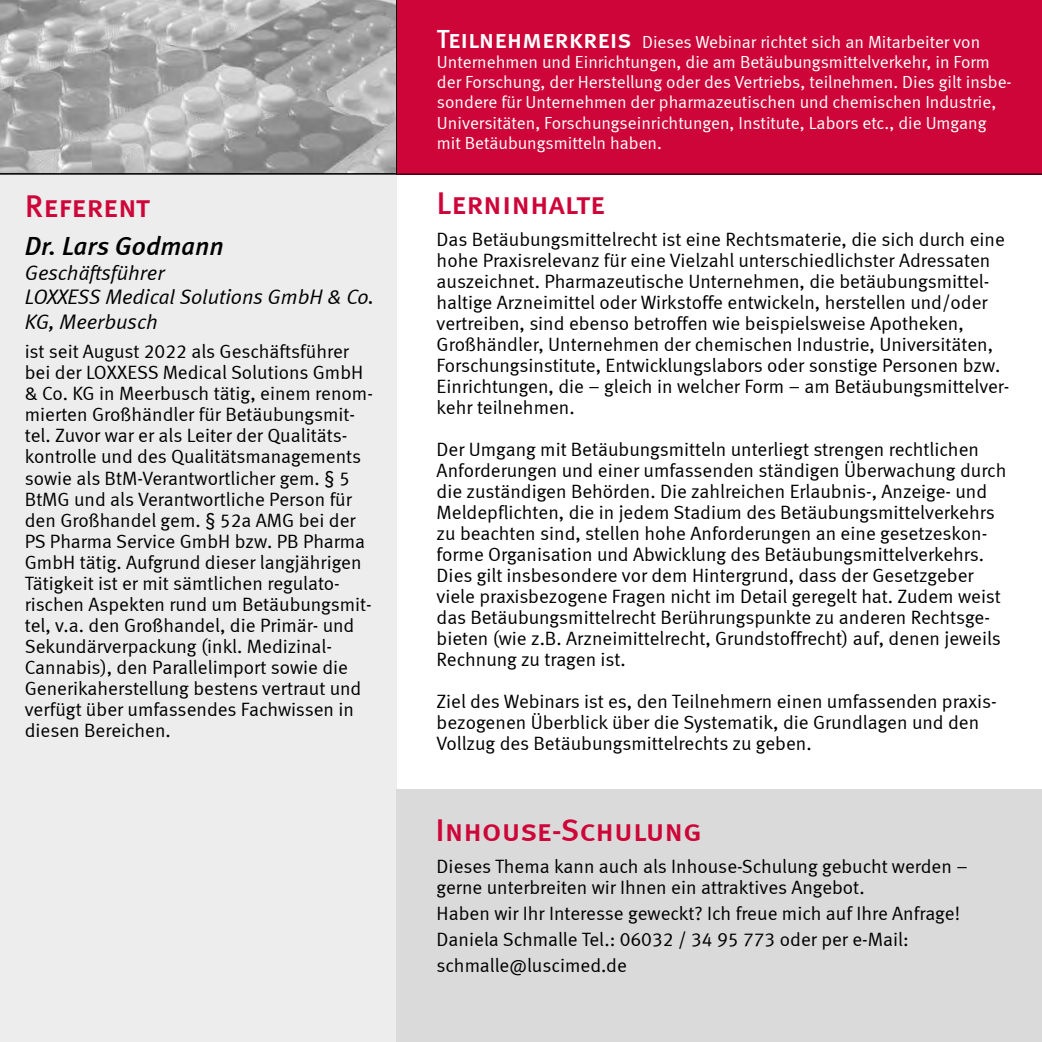
<style>
.page{position:relative;width:1042px;height:1042px;background:#fff}
.page>*{position:absolute;margin:0;border:0;box-sizing:border-box;transform-origin:0 0}
.t1{font:31.5px "Meta Medium LF Caps";color:#ce0538}
.t2{font:italic 26.25px "Meta Medium LF";color:#000}
.t3{font:italic 21px/24.5px "Meta Normal LF";letter-spacing:-.005em;color:#000}
.t4{font:19.25px/21px "Meta Normal LF";color:#000}
.t5{font:17.5px/20.1px "Meta Normal LF";color:#fff}
.s1{font-family:"Meta Medium LF Caps";font-size:26.25px}
.s2{font-family:"Meta Normal"}
</style>
<div class="page">
<div style="left:0;top:174px;width:397px;height:868px;background:#ededed"></div>
<div style="left:396px;top:0;width:646px;height:174px;background:#ce0538"></div>
<svg style="left:0;top:0;width:397px;height:174px;background:#a9a9a9"></svg>
<hr style="left:0;top:174px;width:1042px;height:1px;background:#000">
<div style="left:397px;top:789px;width:645px;height:253px;background:#dadada"></div>
<h1 class="t1" style="left:25px;top:187px;width:127px">Referent</h1>
<h2 class="t2" style="left:25px;top:230px;width:201px">Dr. Lars Godmann</h2>
<p class="t3" style="left:25px;top:260px;width:351px">Geschäftsführer<br>LOXXESS Medical Solutions GmbH &amp; Co.<br>KG, Meerbusch</p>
<p class="t4" style="left:25px;top:341px;width:350px">ist seit August 2022 als Geschäftsführer bei der LOXXESS Medical Solutions GmbH &amp; Co. KG in Meerbusch tätig, einem renom&shy;mierten Großhändler für Betäubungsmit&shy;tel. Zuvor war er als Leiter der Qualitäts&shy;kontrolle und des Qualitätsmanagements sowie als BtM-Verantwortlicher gem. § 5<br>BtMG und als Verantwortliche Person für den Großhandel gem. § 52a AMG bei der PS Pharma Service GmbH bzw. PB Pharma GmbH tätig. Aufgrund dieser langjährigen Tätigkeit ist er mit sämtlichen regulato&shy;rischen Aspekten rund um Betäubungsmit&shy;tel, v.a. den Großhandel, die Primär- und Sekundärverpackung (inkl. Medizinal-Cannabis), den Parallelimport sowie die Generikaherstellung bestens vertraut und verfügt über umfassendes Fachwissen in diesen Bereichen.</p>
<p class="t5" style="left:437px;top:32px;width:576px"><span class="s1">Teilnehmerkreis</span> Dieses Webinar richtet sich an Mitarbeiter von Unternehmen und Einrichtungen, die am Betäubungsmittelverkehr, in Form der Forschung, der Herstellung oder des Vertriebs, teilnehmen. Dies gilt insbe&shy;sondere für Unternehmen der pharmazeutischen und chemischen Industrie, Universitäten, Forschungseinrichtungen, Institute, Labors etc., die Umgang mit Betäubungsmitteln haben.</p>
<h1 class="t1" style="left:437px;top:185px;width:170px">Lerninhalte</h1>
<p class="t4" style="left:437px;top:228px;width:574px">Das Betäubungsmittelrecht ist eine Rechtsmaterie, die sich durch eine hohe Praxisrelevanz für eine Vielzahl unterschiedlichster Adressaten auszeichnet. Pharmazeutische Unternehmen, die betäubungsmittel&shy;haltige Arzneimittel oder Wirkstoffe entwickeln, herstellen und/oder vertreiben, sind ebenso betroffen wie beispielsweise Apotheken, Großhändler, Unternehmen der chemischen Industrie, Universitäten, Forschungsinstitute, Entwicklungslabors oder sonstige Personen bzw.<br>Einrichtungen, die – gleich in welcher Form – am Betäubungsmittelver&shy;kehr teilnehmen.</p>
<p class="t4" style="left:437px;top:438px;width:571px">Der Umgang mit Betäubungsmitteln unterliegt strengen rechtlichen Anforderungen und einer umfassenden ständigen Überwachung durch die zuständigen Behörden. Die zahlreichen Erlaubnis-, Anzeige- und Meldepflichten, die in jedem Stadium des Betäubungsmittelverkehrs zu beachten sind, stellen hohe Anforderungen an eine gesetzeskon&shy;forme Organisation und Abwicklung des Betäubungsmittelverkehrs.<br>Dies gilt insbesondere vor dem Hintergrund, dass der Gesetzgeber viele praxisbezogene Fragen nicht im Detail geregelt hat. Zudem weist das Betäubungsmittelrecht Berührungspunkte zu anderen Rechtsge&shy;bieten (wie z.B. Arzneimittelrecht, Grundstoffrecht) auf, denen jeweils Rechnung zu tragen ist.</p>
<p class="t4" style="left:437px;top:690px;width:561px">Ziel des Webinars ist es, den Teilnehmern einen umfassenden praxis&shy;bezogenen Überblick über die Systematik, die Grundlagen und den<br>Vollzug des Betäubungsmittelrechts zu geben.</p>
<h1 class="t1" style="left:435px;top:812px;width:268px">Inhouse-Schulung</h1>
<p class="t4" style="left:437px;top:855px;width:532px">Dieses Thema kann auch als Inhouse-Schulung gebucht werden <span class="s2">– </span>gerne unterbreiten wir Ihnen ein attraktives Angebot.</p>
<p class="t4" style="left:437px;top:900px;width:525px;line-height:25.9px">Haben wir Ihr Interesse geweckt? Ich freue mich auf Ihre Anfrage!<br>Daniela Schmalle Tel.: 06032 / 34 95 773 oder per e-Mail: schmalle@luscimed.de</p>
</div>
